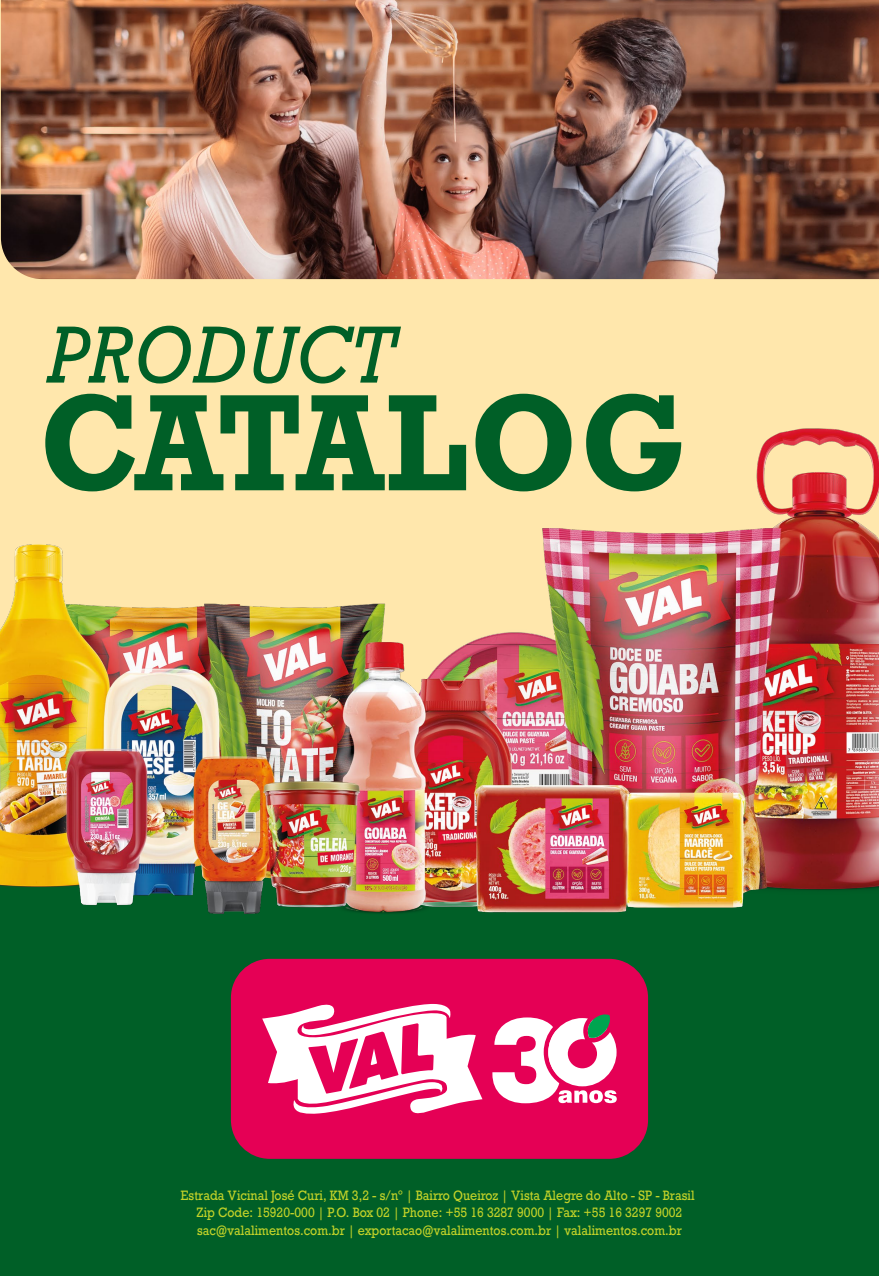
<style>
.page{position:relative;width:879px;height:1276px;background:#fff}
.page>*{position:absolute;margin:0;border:0;box-sizing:border-box;transform-origin:0 0}
.t1{font:700 129px "Rockwell";letter-spacing:-.01em;color:#005f27;scale:.91 1}
.t2{font:italic 76.05px "Rockwell";letter-spacing:.015em;color:#005f27;scale:.91 1}
.t3{font:12.75px/17.4px "Rockwell";color:#c2d229;text-align:center;scale:.9 1}
</style>
<div class="page">
<img style="left:1px;top:0;width:878px;height:279px">
<div style="left:1px;top:833px;width:878px;height:443px;background:#005f27"></div>
<img style="left:1px;top:284px;width:878px;height:720px">
<div style="left:231px;top:959px;width:417px;height:199px;background:#e50055;border-radius:39px"></div>
<svg style="left:262px;top:1003px;width:220px;height:111px"></svg>
<svg style="left:492px;top:1014px;width:124px;height:89px"></svg>
<h2 class="t2" style="left:47px;top:308px;width:383px">PRODUCT</h2>
<h1 class="t1" style="left:39px;top:360px;width:713px">CATALOG</h1>
<p class="t3" style="left:181px;top:1187px;width:572px">Estrada Vicinal José Curi, KM 3,2 - s/nº | Bairro Queiroz | Vista Alegre do Alto - SP - Brasil<br>Zip Code: 15920-000 | P.O. Box 02 | Phone: +55 16 3287 9000 | Fax: +55 16 3297 9002 sac@valalimentos.com.br | exportacao@valalimentos.com.br | valalimentos.com.br</p>
</div>
